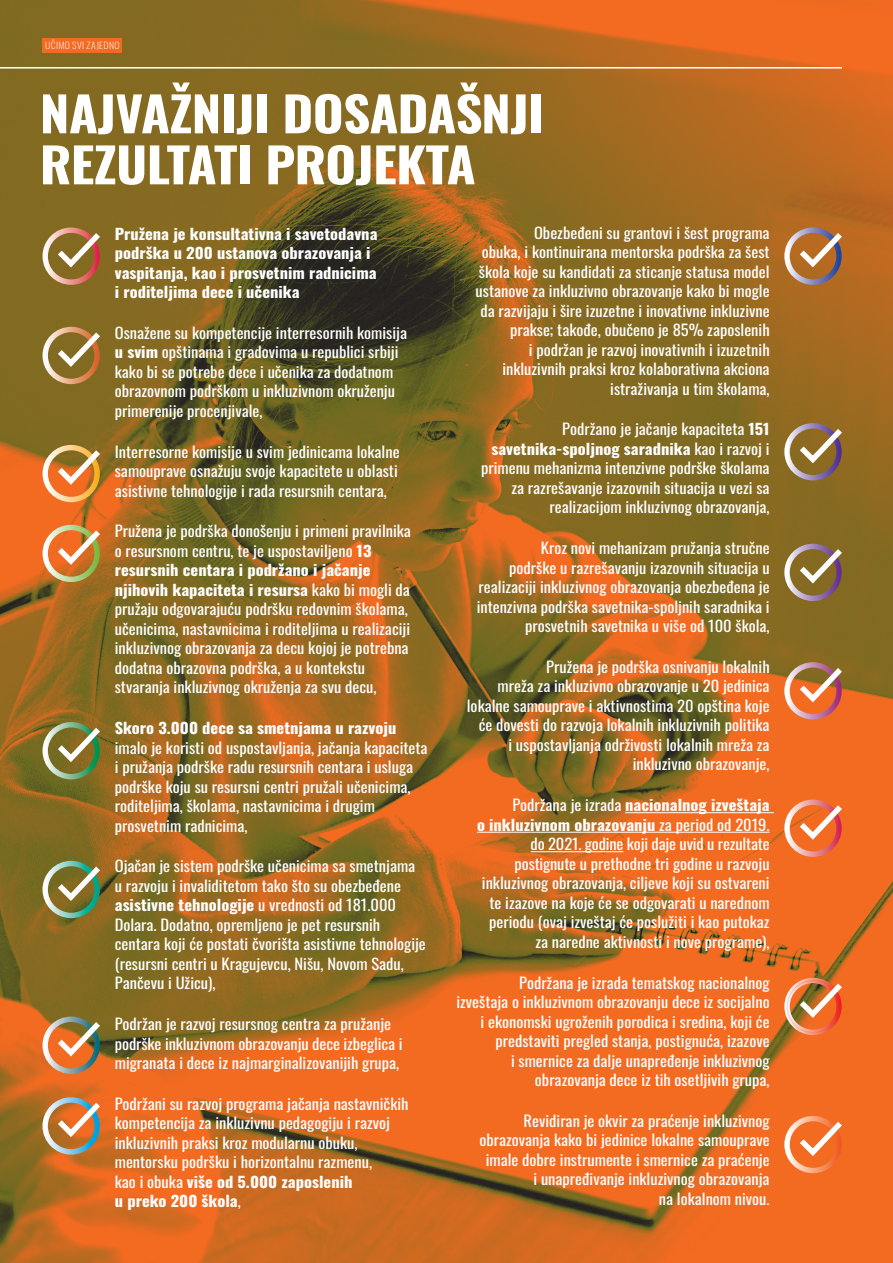
<style>
.page{position:relative;width:893px;height:1263px;background:#fff}
.page>*{position:absolute;margin:0;border:0;box-sizing:border-box;transform-origin:0 0}
.Podnasl{font:700 48px/51px "Oswald";letter-spacing:-.01em;color:#fff;scale:1.1 1}
.t1{font:15px/19.5px "Oswald";color:#fff;text-align:right;scale:1.1 1}
.List_Paragraph{font:700 15px/19.5px "Oswald";color:#fff;scale:1.1 1}
.t2{font:200 9px "Oswald";letter-spacing:.035em;color:#fff;scale:1.1 1}
.s1{font-weight:700}
</style>
<div class="page">
<img style="left:0;top:0;width:893px;height:1263px">
<hr style="left:625px;top:812px;width:149px;height:1px;background:#fff">
<hr style="left:477px;top:832px;width:293px;height:1px;background:#fff">
<hr style="left:531px;top:851px;width:92px;height:1px;background:#fff">
<hr style="left:0;top:67px;width:842px;height:2px;background:#fff">
<div style="left:43px;top:227px;width:57px;height:58px;border:5px solid #fff;border-radius:50%"></div>
<svg style="left:52px;top:227px;width:54px;height:44px;background:#a37d4b"></svg>
<div style="left:43px;top:327px;width:57px;height:57px;border:5px solid #fff;border-radius:50%"></div>
<svg style="left:52px;top:327px;width:54px;height:44px;background:#a28348"></svg>
<div style="left:43px;top:445px;width:57px;height:57px;border:5px solid #fff;border-radius:50%"></div>
<svg style="left:52px;top:444px;width:54px;height:45px;background:#c78b47"></svg>
<div style="left:43px;top:525px;width:57px;height:57px;border:5px solid #fff;border-radius:50%"></div>
<svg style="left:52px;top:525px;width:54px;height:44px;background:#d78d4b"></svg>
<div style="left:43px;top:722px;width:57px;height:57px;border:5px solid #fff;border-radius:50%"></div>
<svg style="left:52px;top:722px;width:54px;height:44px;background:#8a874c"></svg>
<div style="left:43px;top:861px;width:57px;height:57px;border:5px solid #fff;border-radius:50%"></div>
<svg style="left:52px;top:861px;width:54px;height:44px;background:#868953"></svg>
<div style="left:43px;top:1016px;width:57px;height:58px;border:5px solid #fff;border-radius:50%"></div>
<svg style="left:52px;top:1016px;width:54px;height:44px;background:#b18151"></svg>
<div style="left:784px;top:227px;width:58px;height:58px;border:5px solid #fff;border-radius:50%"></div>
<svg style="left:794px;top:227px;width:54px;height:44px;background:#b27e55"></svg>
<div style="left:784px;top:423px;width:58px;height:57px;border:5px solid #fff;border-radius:50%"></div>
<svg style="left:794px;top:423px;width:54px;height:44px;background:#9a7c54"></svg>
<div style="left:784px;top:544px;width:58px;height:57px;border:5px solid #fff;border-radius:50%"></div>
<svg style="left:794px;top:543px;width:54px;height:44px;background:#957c53"></svg>
<div style="left:784px;top:662px;width:58px;height:57px;border:5px solid #fff;border-radius:50%"></div>
<svg style="left:794px;top:662px;width:54px;height:44px;background:#c47c51"></svg>
<div style="left:784px;top:799px;width:58px;height:58px;border:5px solid #fff;border-radius:50%"></div>
<svg style="left:794px;top:799px;width:54px;height:45px;background:#f07c4b"></svg>
<div style="left:784px;top:978px;width:58px;height:57px;border:5px solid #fff;border-radius:50%"></div>
<div style="left:786px;top:980px;width:54px;height:53px;border:2px solid #fff;border-radius:50%"></div>
<svg style="left:794px;top:978px;width:54px;height:44px;background:#d57b46"></svg>
<div style="left:784px;top:1116px;width:58px;height:57px;border:5px solid #fff;border-radius:50%"></div>
<svg style="left:794px;top:1116px;width:54px;height:44px;background:#f48247"></svg>
<div style="left:43px;top:38px;width:79px;height:14px;background:#f36a21"></div>
<div style="left:42px;top:1097px;width:58px;height:57px;border:5px solid #fff;border-radius:50%"></div>
<svg style="left:52px;top:1097px;width:54px;height:44px;background:#c7895d"></svg>
<p class="t2" style="left:45px;top:37px;width:69px">UČIMO SVI ZAJEDNO</p>
<p class="Podnasl" style="left:40px;top:84px;width:460px">NAJVAŽNIJI DOSADAŠNJI<br>REZULTATI PROJEKTA</p>
<p class="List_Paragraph" style="left:115px;top:222px;width:240px">Pružena je konsultativna i savetodavna podrška u 200 ustanova obrazovanja i vaspitanja, kao i prosvetnim radnicima i roditeljima dece i učenika</p>
<p class="t1" style="left:115px;top:321px;width:267px;text-align:left">Osnažene su kompetencije interresornih komisija <span class="s1">u svim</span> opštinama i gradovima u republici srbiji kako bi se potrebe dece i učenika za dodatnom obrazovnom podrškom u inkluzivnom okruženju primerenije procenjivale,</p>
<p class="t1" style="left:115px;top:440px;width:260px;text-align:left">Interresorne komisije u svim jedinicama lokalne samouprave osnažuju svoje kapacitete u oblasti asistivne tehnologije i rada resursnih centara,</p>
<p class="t1" style="left:115px;top:520px;width:271px;text-align:left">Pružena je podrška donošenju i primeni pravilnika o resursnom centru, te je uspostaviljeno <span class="s1">13 resursnih centara i podržano i jačanje njihovih kapaciteta i resursa</span> kako bi mogli da pružaju odgovarajuću podršku redovnim školama, učenicima, nastavnicima i roditeljima u realizaciji inkluzivnog obrazovanja za decu kojoj je potrebna dodatna obrazovna podrška, a u kontekstu stvaranja inkluzivnog okruženja za svu decu,</p>
<p class="t1" style="left:115px;top:717px;width:286px;text-align:left"><span class="s1">Skoro 3.000 dece sa smetnjama u razvoju </span>imalo je koristi od uspostavljanja, jačanja kapaciteta i pružanja podrške radu resursnih centara i usluga podrške koju su resursni centri pružali učenicima, roditeljima, školama, nastavnicima i drugim prosvetnim radnicima,</p>
<p class="t1" style="left:115px;top:855px;width:284px;text-align:left">Ojačan je sistem podrške učenicima sa smetnjama u razvoju i invaliditetom tako što su obezbeđene <span class="s1">asistivne tehnologije</span> u vrednosti od 181.000<br>Dolara. Dodatno, opremljeno je pet resursnih centara koji će postati čvorišta asistivne tehnologije (resursni centri u Kragujevcu, Nišu, Novom Sadu, Pančevu i Užicu),</p>
<p class="t1" style="left:115px;top:1013px;width:263px;text-align:left">Podržan je razvoj resursnog centra za pružanje podrške inkluzivnom obrazovanju dece izbeglica i migranata i dece iz najmarginalizovanijih grupa,</p>
<p class="t1" style="left:115px;top:1092px;width:269px;text-align:left">Podržani su razvoj programa jačanja nastavničkih kompetencija za inkluzivnu pedagogiju i razvoj inkluzivnih praksi kroz modularnu obuku, mentorsku podršku i horizontalnu razmenu,<br>kao i obuka <span class="s1">više od 5.000 zaposlenih<br>u preko 200 škola</span>,</p>
<p class="t1" style="left:476px;top:221px;width:269px">Obezbeđeni su grantovi i šest programa<br>obuka, i kontinuirana mentorska podrška za šest škola koje su kandidati za sticanje statusa model ustanove za inkluzivno obrazovanje kako bi mogle da razvijaju i šire izuzetne i inovativne inkluzivne prakse; takođe, obučeno je 85% zaposlenih<br>i podržan je razvoj inovativnih i izuzetnih inkluzivnih praksi kroz kolaborativna akciona istraživanja u tim školama,</p>
<p class="t1" style="left:481px;top:418px;width:264px">Podržano je jačanje kapaciteta <span class="s1">151 savetnika-spoljnog saradnika</span> kao i razvoj i primenu mehanizma intenzivne podrške školama za razrešavanje izazovnih situacija u vezi sa realizacijom inkluzivnog obrazovanja,</p>
<p class="t1" style="left:477px;top:537px;width:268px">Kroz novi mehanizam pružanja stručne<br>podrške u razrešavanju izazovnih situacija u realizaciji inkluzivnog obrazovanja obezbeđena je intenzivna podrška savetnika-spoljnih saradnika i prosvetnih savetnika u više od 100 škola,</p>
<p class="t1" style="left:467px;top:656px;width:277px">Pružena je podrška osnivanju lokalnih<br>mreža za inkluzivno obrazovanje u 20 jedinica lokalne samouprave i aktivnostima 20 opština koje će dovesti do razvoja lokalnih inkluzivnih politika<br>i uspostavljanja održivosti lokalnih mreža za inkluzivno obrazovanje,</p>
<p class="t1" style="left:477px;top:794px;width:267px">Podržana je izrada <span class="s1">nacionalnog izveštaja<br>o inkluzivnom obrazovanju</span> za period od 2019. do 2021. godine koji daje uvid u rezultate postignute u prethodne tri godine u razvoju inkluzivnog obrazovanja, ciljeve koji su ostvareni te izazove na koje će se odgovarati u narednom periodu (ovaj izveštaj će poslužiti i kao putokaz za naredne aktivnosti i nove programe),</p>
<p class="t1" style="left:456px;top:971px;width:286px">Podržana je izrada tematskog nacionalnog<br>izveštaja o inkluzivnom obrazovanju dece iz socijalno i ekonomski ugroženih porodica i sredina, koji će predstaviti pregled stanja, postignuća, izazove<br>i smernice za dalje unapređenje inkluzivnog obrazovanja dece iz tih osetljivih grupa,</p>
<p class="t1" style="left:479px;top:1109px;width:265px">Revidiran je okvir za praćenje inkluzivnog obrazovanja kako bi jedinice lokalne samouprave imale dobre instrumente i smernice za praćenje i unapređivanje inkluzivnog obrazovanja<br>na lokalnom nivou.</p>
</div>
